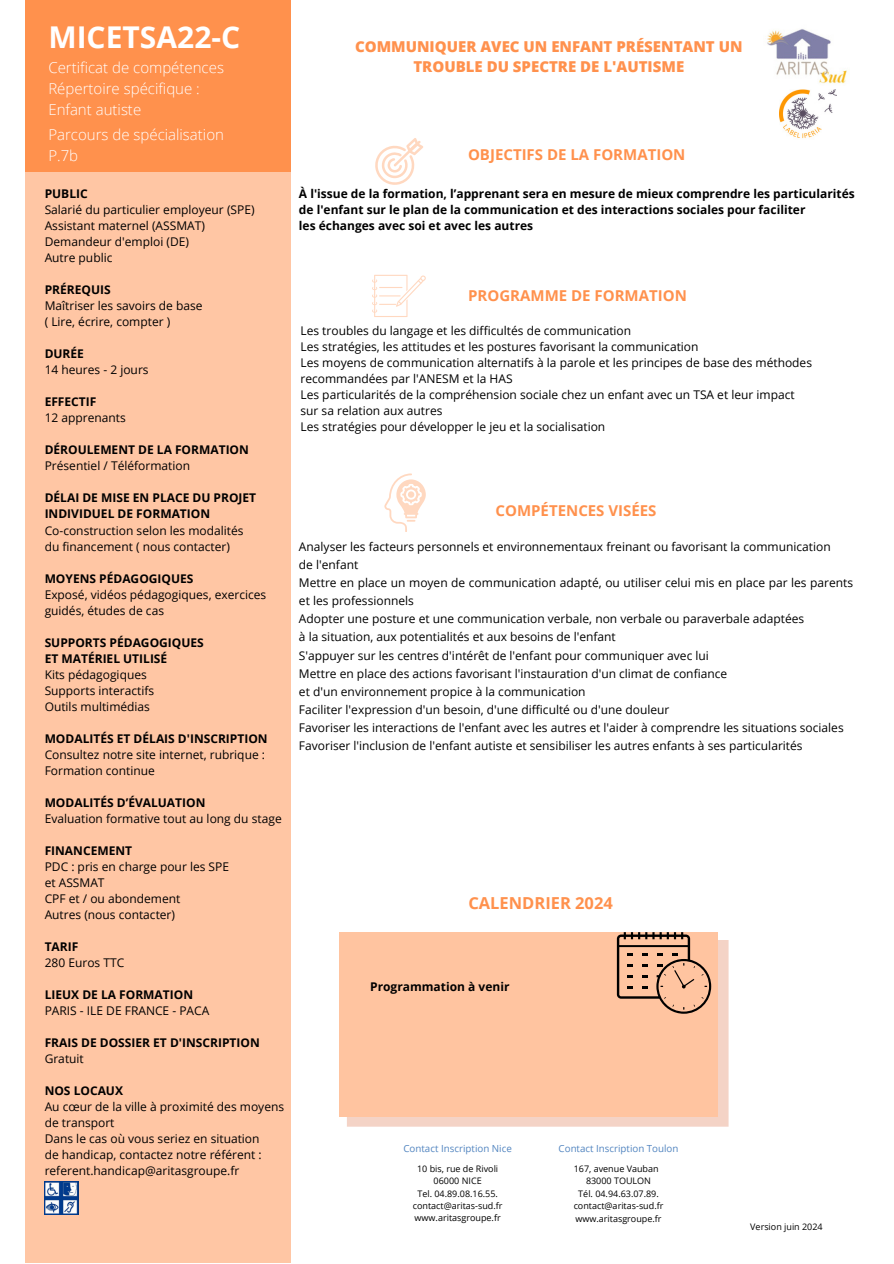
<style>
.page{position:relative;width:894px;height:1264px;background:#fff}
.page>*{position:absolute;margin:0;border:0;box-sizing:border-box;transform-origin:0 0}
.t1{font:700 30px "Open Sans";color:#fff}
.t2{font:700 16.5px "Open Sans";color:#ff914d}
.t3{font:300 15px/20.7px "Open Sans";color:#fff}
.t4{font:800 15px/20.2px "Open Sans";color:#ff914d;text-align:center}
.t5{font:700 15px "Open Sans";color:#ff914d}
.t6{font:12px/16px "Open Sans";color:#000}
.t7{font:700 12px/16px "Open Sans";color:#000}
.t8{font:9.75px "Open Sans";color:#5285c0}
.t9{font:9px "Open Sans";color:#000}
</style>
<div class="page">
<div style="left:25px;top:111px;width:266px;height:1152px;background:#ffc6a4"></div>
<div style="left:25px;top:0;width:265px;height:171px;background:#ff914d"></div>
<svg style="left:347px;top:940px;width:381px;height:186px;background:#f5d1c2"></svg>
<div style="left:339px;top:932px;width:378px;height:184px;background:#ffc4a0"></div>
<svg style="left:616px;top:932px;width:95px;height:81px"></svg>
<svg style="left:375px;top:138px;width:48px;height:47px"></svg>
<svg style="left:372px;top:275px;width:53px;height:42px"></svg>
<svg style="left:384px;top:473px;width:41px;height:59px"></svg>
<img style="left:45px;top:1181px;width:33px;height:33px">
<img style="left:779px;top:89px;width:57px;height:50px">
<img style="left:767px;top:29px;width:80px;height:55px">
<h1 class="t1" style="left:48px;top:16px;width:193px">MICETSA22-C</h1>
<p class="t3" style="left:48px;top:57px;width:177px">Certificat de compétences<br>Répertoire spécifique :<br>Enfant autiste</p>
<p class="t3" style="left:48px;top:124px;width:177px">Parcours de spécialisation<br>P.7b</p>
<p class="t7" style="left:45px;top:186px;width:45px">PUBLIC</p>
<p class="t6" style="left:45px;top:202px;width:211px">Salarié du particulier employeur (SPE)<br>Assistant maternel (ASSMAT)<br>Demandeur d'emploi (DE)<br>Autre public</p>
<p class="t7" style="left:45px;top:282px;width:67px">PRÉREQUIS</p>
<p class="t6" style="left:45px;top:298px;width:159px">Maîtriser les savoirs de base ( Lire, écrire, compter )</p>
<p class="t7" style="left:45px;top:346px;width:41px">DURÉE</p>
<p class="t6" style="left:45px;top:362px;width:105px">14 heures - 2 jours</p>
<p class="t7" style="left:45px;top:394px;width:53px">EFFECTIF</p>
<p class="t6" style="left:45px;top:410px;width:83px">12 apprenants</p>
<p class="t7" style="left:45px;top:442px;width:206px">DÉROULEMENT DE LA FORMATION</p>
<p class="t6" style="left:45px;top:458px;width:147px">Présentiel / Téléformation</p>
<p class="t7" style="left:45px;top:490px;width:213px">DÉLAI DE MISE EN PLACE DU PROJET<br>INDIVIDUEL DE FORMATION</p>
<p class="t6" style="left:45px;top:522px;width:200px">Co-construction selon les modalités du financement ( nous contacter)</p>
<p class="t7" style="left:45px;top:570px;width:150px">MOYENS PÉDAGOGIQUES</p>
<p class="t6" style="left:45px;top:586px;width:223px">Exposé, vidéos pédagogiques, exercices guidés, études de cas</p>
<p class="t7" style="left:45px;top:634px;width:161px">SUPPORTS PÉDAGOGIQUES<br>ET MATÉRIEL UTILISÉ</p>
<p class="t6" style="left:45px;top:666px;width:111px">Kits pédagogiques<br>Supports interactifs<br>Outils multimédias</p>
<p class="t7" style="left:45px;top:730px;width:224px">MODALITÉS ET DÉLAIS D'INSCRIPTION</p>
<p class="t6" style="left:45px;top:746px;width:222px">Consultez notre site internet, rubrique :<br>Formation continue</p>
<p class="t7" style="left:45px;top:794px;width:162px">MODALITÉS D’ÉVALUATION</p>
<p class="t6" style="left:45px;top:810px;width:238px">Evaluation formative tout au long du stage</p>
<p class="t7" style="left:45px;top:842px;width:89px">FINANCEMENT</p>
<p class="t6" style="left:45px;top:858px;width:186px">PDC : pris en charge pour les SPE et ASSMAT<br>CPF et / ou abondement<br>Autres (nous contacter)</p>
<p class="t7" style="left:45px;top:938px;width:35px">TARIF</p>
<p class="t6" style="left:45px;top:954px;width:81px">280 Euros TTC</p>
<p class="t7" style="left:45px;top:986px;width:150px">LIEUX DE LA FORMATION</p>
<p class="t6" style="left:45px;top:1002px;width:166px">PARIS - ILE DE FRANCE - PACA</p>
<p class="t7" style="left:45px;top:1034px;width:216px">FRAIS DE DOSSIER ET D'INSCRIPTION</p>
<p class="t6" style="left:45px;top:1050px;width:41px">Gratuit</p>
<p class="t7" style="left:45px;top:1082px;width:80px">NOS LOCAUX</p>
<p class="t6" style="left:45px;top:1098px;width:241px">Au cœur de la ville à proximité des moyens de transport<br>Dans le cas où vous seriez en situation<br>de handicap, contactez notre référent : referent.handicap@aritasgroupe.fr</p>
<p class="t4" style="left:355px;top:36px;width:389px">COMMUNIQUER AVEC UN ENFANT PRÉSENTANT UN<br>TROUBLE DU SPECTRE DE L'AUTISME</p>
<p class="t5" style="left:468px;top:144px;width:219px">OBJECTIFS DE LA FORMATION</p>
<p class="t7" style="left:299px;top:185px;width:557px">À l'issue de la formation, l’apprenant sera en mesure de mieux comprendre les particularités de l'enfant sur le plan de la communication et des interactions sociales pour faciliter<br>les échanges avec soi et avec les autres</p>
<h1 class="t5" style="left:468px;top:285px;width:220px">PROGRAMME DE FORMATION</h1>
<p class="t6" style="left:300px;top:322px;width:513px">Les troubles du langage et les difficultés de communication<br>Les stratégies, les attitudes et les postures favorisant la communication<br>Les moyens de communication alternatifs à la parole et les principes de base des méthodes recommandées par l'ANESM et la HAS<br>Les particularités de la compréhension sociale chez un enfant avec un TSA et leur impact sur sa relation aux autres<br>Les stratégies pour développer le jeu et la socialisation</p>
<h1 class="t5" style="left:495px;top:500px;width:162px">COMPÉTENCES VISÉES</h1>
<h4 class="t6" style="left:299px;top:538px;width:555px;line-height:18px">Analyser les facteurs personnels et environnementaux freinant ou favorisant la communication<br>de l'enfant<br>Mettre en place un moyen de communication adapté, ou utiliser celui mis en place par les parents et les professionnels<br>Adopter une posture et une communication verbale, non verbale ou paraverbale adaptées<br>à la situation, aux potentialités et aux besoins de l'enfant<br>S'appuyer sur les centres d'intérêt de l'enfant pour communiquer avec lui<br>Mettre en place des actions favorisant l'instauration d'un climat de confiance<br>et d'un environnement propice à la communication<br>Faciliter l'expression d'un besoin, d'une difficulté ou d'une douleur<br>Favoriser les interactions de l'enfant avec les autres et l'aider à comprendre les situations sociales Favoriser l'inclusion de l'enfant autiste et sensibiliser les autres enfants à ses particularités</h4>
<p class="t2" style="left:468px;top:891px;width:146px">CALENDRIER 2024</p>
<p class="t7" style="left:370px;top:978px;width:141px">Programmation à venir</p>
<h1 class="t8" style="left:403px;top:1141px;width:110px">Contact Inscription Nice</h1>
<h5 class="t9" style="left:417px;top:1162px;width:83px">10 bis, rue de Rivoli</h5>
<h1 class="t9" style="left:433px;top:1174px;width:50px">06000 NICE</h1>
<p class="t9" style="left:417px;top:1187px;width:82px">Tel. 04.89.08.16.55.</p>
<h4 class="t9" style="left:412px;top:1199px;width:91px">contact@aritas-sud.fr</h4>
<p class="t9" style="left:414px;top:1211px;width:88px">www.aritasgroupe.fr</p>
<p class="t8" style="left:558px;top:1141px;width:121px">Contact Inscription Toulon</p>
<p class="t9" style="left:573px;top:1162px;width:86px">167, avenue Vauban</p>
<p class="t9" style="left:586px;top:1174px;width:67px">83000 TOULON</p>
<p class="t9" style="left:578px;top:1187px;width:82px">Tél. 04.94.63.07.89.</p>
<p class="t9" style="left:573px;top:1199px;width:91px">contact@aritas-sud.fr</p>
<p class="t9" style="left:575px;top:1212px;width:88px">www.aritasgroupe.fr</p>
<h1 class="t9" style="left:750px;top:1219px;width:74px">Version juin 2024</h1>
</div>
